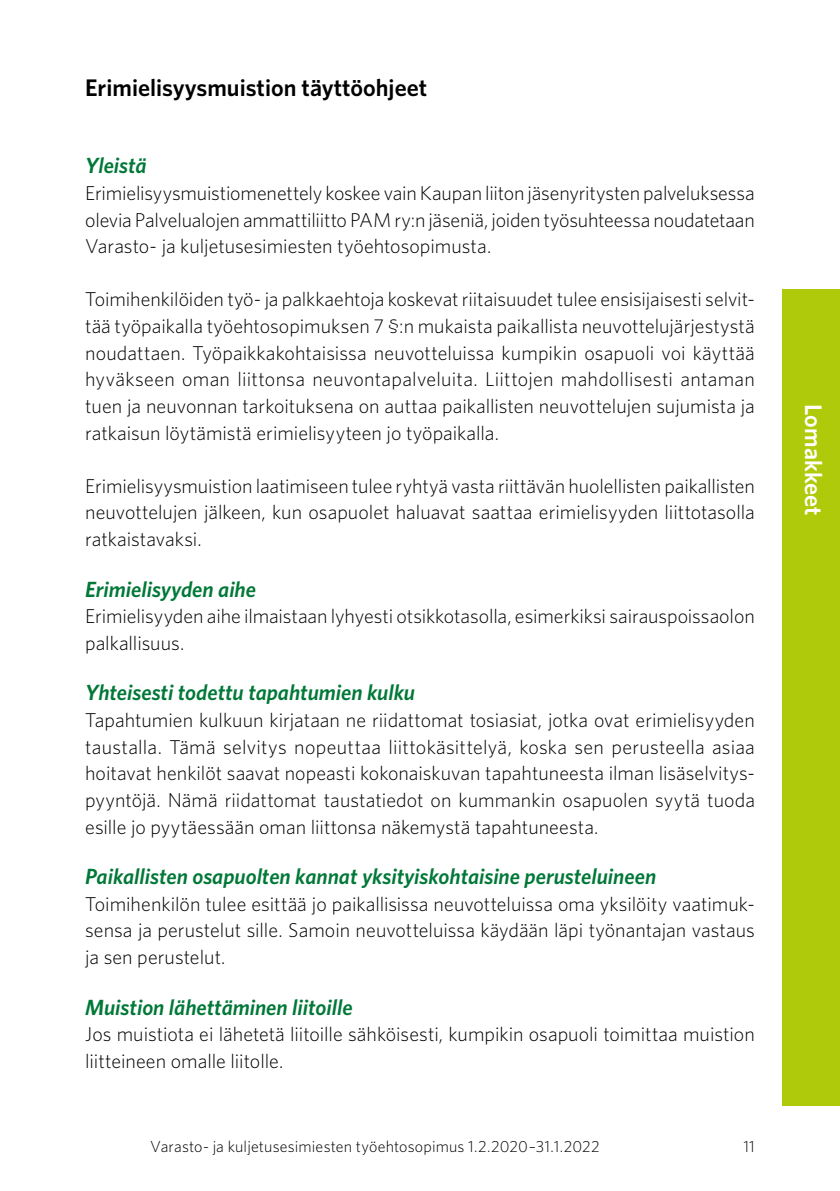
<style>
.page{position:relative;width:840px;height:1191px;background:#fff}
.page>*{position:absolute;margin:0;border:0;box-sizing:border-box;transform-origin:0 0}
.t1{font:600 24px "Whitney";color:#000}
.t2{font:600 24px "Whitney";color:#fff}
.t3{font:italic 600 22px "Whitney";color:#007838}
.t4{font:300 20px/26.6px "Whitney";color:#000;text-align:justify}
.t5{font:300 16px "Whitney";letter-spacing:.01em;color:#000}
</style>
<div class="page">
<div style="left:782px;top:289px;width:57px;height:816px;background:#afca0b"></div>
<p class="t1" style="left:85px;top:72px;width:343px">Erimielisyysmuistion täyttöohjeet</p>
<p class="t3" style="left:85px;top:151px;width:63px">Yleistä</p>
<p class="t4" style="left:85px;top:179px;width:670px">Erimielisyysmuistiomenettely koskee vain Kaupan liiton jäsenyritysten palveluksessa olevia Palvelualojen ammattiliitto PAM ry:n jäseniä, joiden työsuhteessa noudatetaan Varasto- ja kuljetusesimiesten työehtosopimusta.</p>
<p class="t4" style="left:85px;top:285px;width:671px">Toimihenkilöiden työ- ja palkkaehtoja koskevat riitaisuudet tulee ensisijaisesti selvit&shy;tää työpaikalla työehtosopimuksen 7 §:n mukaista paikallista neuvottelujärjestystä noudattaen. Työpaikkakohtaisissa neuvotteluissa kumpikin osapuoli voi käyttää hyväkseen oman liittonsa neuvontapalveluita. Liittojen mahdollisesti antaman tuen ja neuvonnan tarkoituksena on auttaa paikallisten neuvottelujen sujumista ja ratkaisun löytämistä erimielisyyteen jo työpaikalla.</p>
<p class="t4" style="left:85px;top:472px;width:670px">Erimielisyysmuistion laatimiseen tulee ryhtyä vasta riittävän huolellisten paikallisten neuvottelujen jälkeen, kun osapuolet haluavat saattaa erimielisyyden liittotasolla ratkaistavaksi.</p>
<p class="t3" style="left:85px;top:574px;width:172px">Erimielisyyden aihe</p>
<p class="t4" style="left:85px;top:602px;width:670px">Erimielisyyden aihe ilmaistaan lyhyesti otsikkotasolla, esimerkiksi sairauspoissaolon palkallisuus.</p>
<p class="t3" style="left:85px;top:678px;width:331px">Yhteisesti todettu tapahtumien kulku</p>
<p class="t4" style="left:85px;top:706px;width:671px">Tapahtumien kulkuun kirjataan ne riidattomat tosiasiat, jotka ovat erimielisyyden taustalla. Tämä selvitys nopeuttaa liittokäsittelyä, koska sen perusteella asiaa hoitavat henkilöt saavat nopeasti kokonaiskuvan tapahtuneesta ilman lisäselvitys&shy;pyyntöjä. Nämä riidattomat taustatiedot on kummankin osapuolen syytä tuoda esille jo pyytäessään oman liittonsa näkemystä tapahtuneesta.</p>
<p class="t3" style="left:85px;top:862px;width:572px">Paikallisten osapuolten kannat yksityiskohtaisine perusteluineen</p>
<p class="t4" style="left:85px;top:890px;width:670px">Toimihenkilön tulee esittää jo paikallisissa neuvotteluissa oma yksilöity vaatimuk&shy;sensa ja perustelut sille. Samoin neuvotteluissa käydään läpi työnantajan vastaus ja sen perustelut.</p>
<p class="t3" style="left:85px;top:992px;width:269px">Muistion lähettäminen liitoille</p>
<p class="t4" style="left:85px;top:1020px;width:670px">Jos muistiota ei lähetetä liitoille sähköisesti, kumpikin osapuoli toimittaa muistion liitteineen omalle liitolle.</p>
<p class="t5" style="left:150px;top:1136px;width:450px">Varasto- ja kuljetusesimiesten työehtosopimus 1.2.2020–31.1.2022</p>
<p class="t5" style="left:743px;top:1136px;width:13px">11</p>
<p class="t2" style="left:828px;top:404px;width:113px;rotate:90deg">Lomakkeet</p>
</div>
